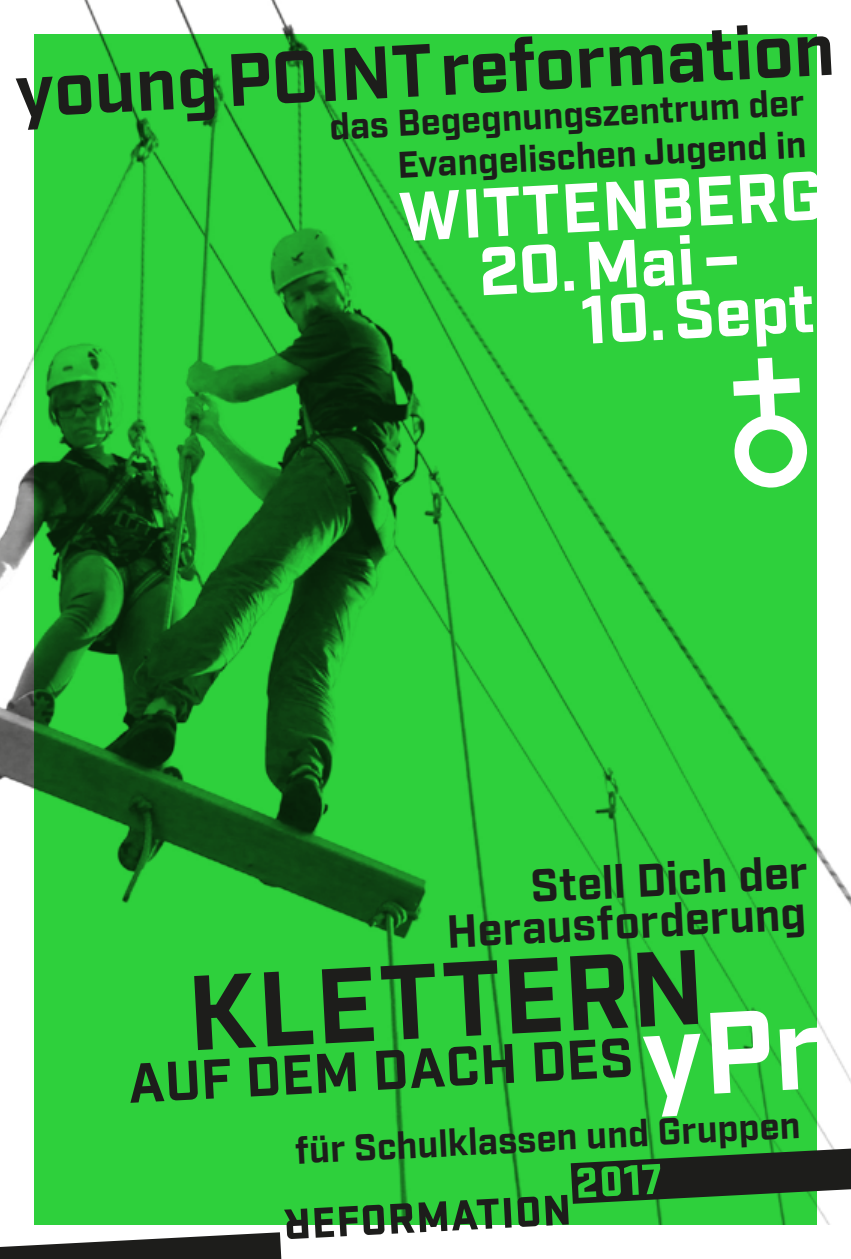
<style>
.page{position:relative;width:851px;height:1259px;background:#fff}
.page>*{position:absolute;margin:0;border:0;box-sizing:border-box;transform-origin:0 0}
.H01_60pt{font:700 102.9px "Industry";color:#1d1d1b}
.H01_60pt-2{font:700 72px "Industry";color:#1d1d1b}
.H01_60pt-3{font:700 67.2px "Industry";color:#fff}
.H01_60pt-4{font:700 66px "Industry";color:#fff}
.H01_60pt-5{font:700 54px "Industry";color:#1d1d1b}
.H01_60pt-6{font:700 45px "Industry";color:#1d1d1b}
.H01_60pt-7{font:700 36.6px "Industry";color:#1d1d1b}
.H01_60pt-8{font:700 36px/42px "Industry";color:#1d1d1b;text-align:right}
</style>
<div class="page">
<img style="left:0;top:0;width:850px;height:1224px">
<svg style="left:0;top:1208px;width:308px;height:51px"></svg>
<svg style="left:314px;top:1148px;width:536px;height:89px;background:#46a04d"></svg>
<svg style="left:733px;top:358px;width:74px;height:130px"></svg>
<svg style="left:642px;top:1010px;width:178px;height:107px;background:#2fcc3d"></svg>
<p class="H01_60pt-2" style="left:13px;top:48px;width:821px;rotate:-3deg">youngPOINTreformation</p>
<p class="H01_60pt-8" style="left:328px;top:108px;width:477px;rotate:-3deg">das Begegnungszentrum der<br>Evangelischen Jugend in</p>
<p class="H01_60pt-3" style="left:397px;top:176px;width:425px;rotate:-3deg">WITTENBERG</p>
<p class="H01_60pt-4" style="left:476px;top:232px;width:263px;rotate:-3deg">20.Mai–</p>
<p class="H01_60pt-4" style="left:578px;top:280px;width:235px;rotate:-3deg">10.Sept</p>
<p class="H01_60pt-6" style="left:529px;top:859px;width:279px;rotate:-3deg">Stell Dich der</p>
<p class="H01_60pt-6" style="left:445px;top:904px;width:361px;rotate:-3deg">Herausforderung</p>
<p class="H01_60pt" style="left:185px;top:951px;width:518px;rotate:-3deg">KLETTERN</p>
<p class="H01_60pt-5" style="left:127px;top:1050px;width:507px;rotate:-3deg">AUF DEM DACH DES</p>
<p class="H01_60pt-7" style="left:294px;top:1128px;width:507px;rotate:-3deg">für Schulklassen und Gruppen</p>
</div>
